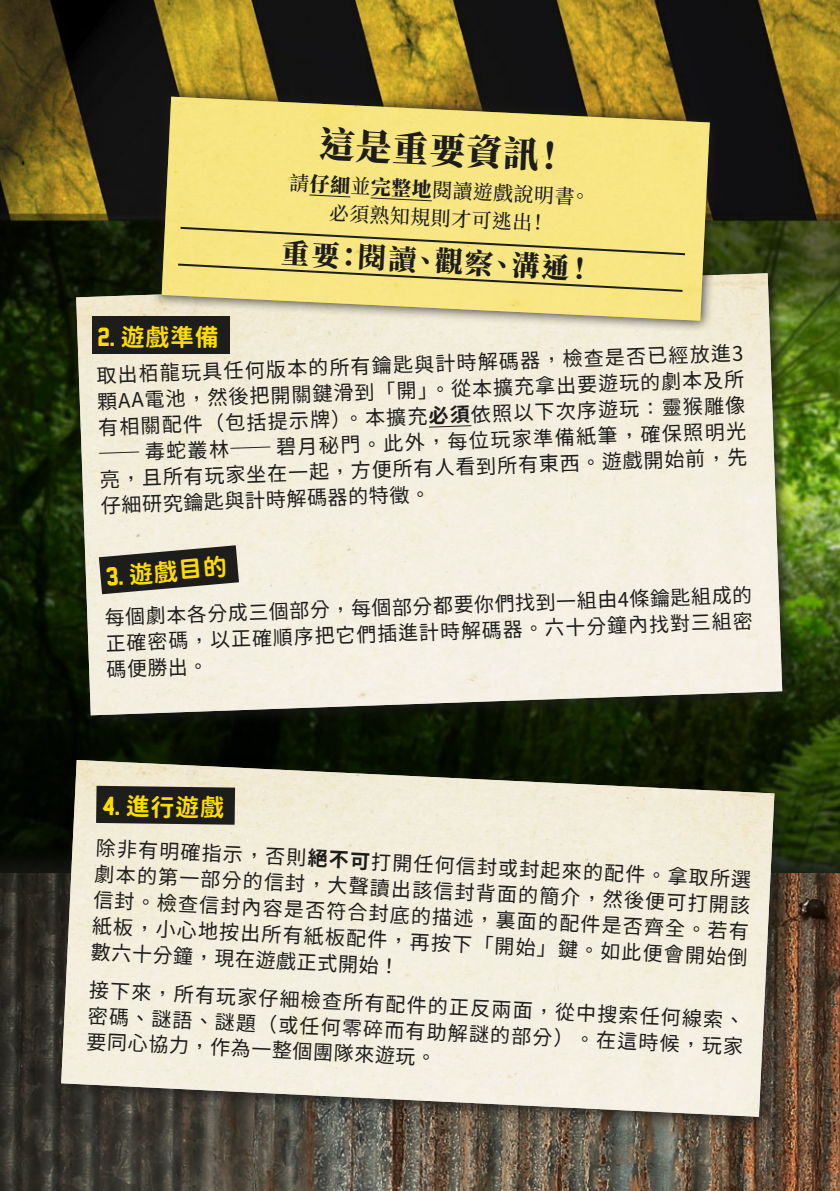
<style>
.page{position:relative;width:840px;height:1191px;background:#fff}
.page>*{position:absolute;margin:0;border:0;box-sizing:border-box;transform-origin:0 0}
.t1{font:800 36px "Source Han Serif TC";color:#1d1d1b}
.t2{font:800 28px "Source Han Serif TC";color:#1d1d1b}
.t3{font:24px "Gen Sen Rounded TW B";color:#fd0}
.t4{font:20px/26px "Taipei Sans TC Beta";color:#1d1d1b;text-align:justify}
.t5{font:500 20px/28.2px "Source Han Serif TC";color:#1d1d1b;text-align:center}
.s1{font-weight:800}
.s2{font-family:"New Athletic M54"}
.s3{font-weight:700}
</style>
<div class="page">
<img style="left:0;top:0;width:839px;height:367px">
<svg style="left:0;top:415px;width:839px;height:428px;background:#1a2a07"></svg>
<img style="left:0;top:873px;width:839px;height:318px">
<div style="left:68px;top:265px;width:729px;height:466px;background:#1d1d1b;opacity:.8"></div>
<img style="left:76px;top:273px;width:705px;height:442px">
<div style="left:53px;top:752px;width:737px;height:380px;background:#1d1d1b;opacity:.8"></div>
<img style="left:61px;top:760px;width:713px;height:356px">
<div style="left:150px;top:85px;width:571px;height:248px;background:#1d1d1b;opacity:.8"></div>
<img style="left:162px;top:97px;width:547px;height:224px">
<svg style="left:308px;top:194px;width:43px;height:4px"></svg>
<svg style="left:369px;top:197px;width:63px;height:5px"></svg>
<svg style="left:428px;top:424px;width:44px;height:4px"></svg>
<svg style="left:176px;top:262px;width:508px;height:31px;background:#e9d97c"></svg>
<svg style="left:178px;top:226px;width:508px;height:30px;background:#e8d87b"></svg>
<div style="left:92px;top:316px;width:137px;height:37px;background:#1d1d1b"></div>
<div style="left:96px;top:786px;width:139px;height:38px;background:#1d1d1b"></div>
<svg style="left:99px;top:545px;width:140px;height:49px;background:#53524d"></svg>
<h1 class="t1" style="left:320px;top:123px;width:249px;rotate:3deg">這是重要資訊！</h1>
<p class="t5" style="left:290px;top:168px;width:302px;rotate:3deg">請<span class="s1">仔細</span>並<span class="s1">完整地</span>閱讀遊戲說明書。必須熟知規則才可逃出！</p>
<h2 class="t2" style="left:282px;top:237px;width:314px;rotate:3deg">重要：閱讀、觀察、溝通！</h2>
<p class="t3" style="left:98px;top:323px;width:122px"><span class="s2">2.</span> 遊戲準備</p>
<p class="t4" style="left:96px;top:363px;width:648px;rotate:-2deg">取出栢龍玩具任何版本的所有鑰匙與計時解碼器，檢查是否已經放進3顆AA電池，然後把開關鍵滑到「開」。從本擴充拿出要遊玩的劇本及所有相關配件（包括提示牌）。本擴充<span class="s3">必須</span>依照以下次序遊玩：靈猴雕像─毒蛇叢林─碧月秘門。此外，每位玩家準備紙筆，確保照明光亮，且所有玩家坐在一起，方便所有人看到所有東西。遊戲開始前，先仔細研究鑰匙與計時解碼器的特徵。</p>
<p class="t3" style="left:105px;top:563px;width:123px;rotate:-5deg"><span class="s2">3.</span> 遊戲目的</p>
<p class="t4" style="left:104px;top:605px;width:648px;rotate:-2deg">每個劇本各分成三個部分，每個部分都要你們找到一組由4條鑰匙組成的正確密碼，以正確順序把它們插進計時解碼器。六十分鐘內找對三組密碼便勝出。</p>
<p class="t3" style="left:102px;top:792px;width:124px;rotate:1deg"><span class="s2">4.</span> 進行遊戲</p>
<p class="t4" style="left:97px;top:833px;width:657px;rotate:3deg">除非有明確指示，否則<span class="s3">絕不可</span>打開任何信封或封起來的配件。拿取所選劇本的第一部分的信封，大聲讀出該信封背面的簡介，然後便可打開該信封。檢查信封內容是否符合封底的描述，裏面的配件是否齊全。若有紙板，小心地按出所有紙板配件，再按下「開始」鍵。如此便會開始倒數六十分鐘，現在遊戲正式開始！</p>
<p class="t4" style="left:90px;top:975px;width:657px;rotate:3deg">接下來，所有玩家仔細檢查所有配件的正反兩面，從中搜索任何線索、密碼、謎語、謎題（或任何零碎而有助解謎的部分）。在這時候，玩家要同心協力，作為一整個團隊來遊玩。</p>
</div>
